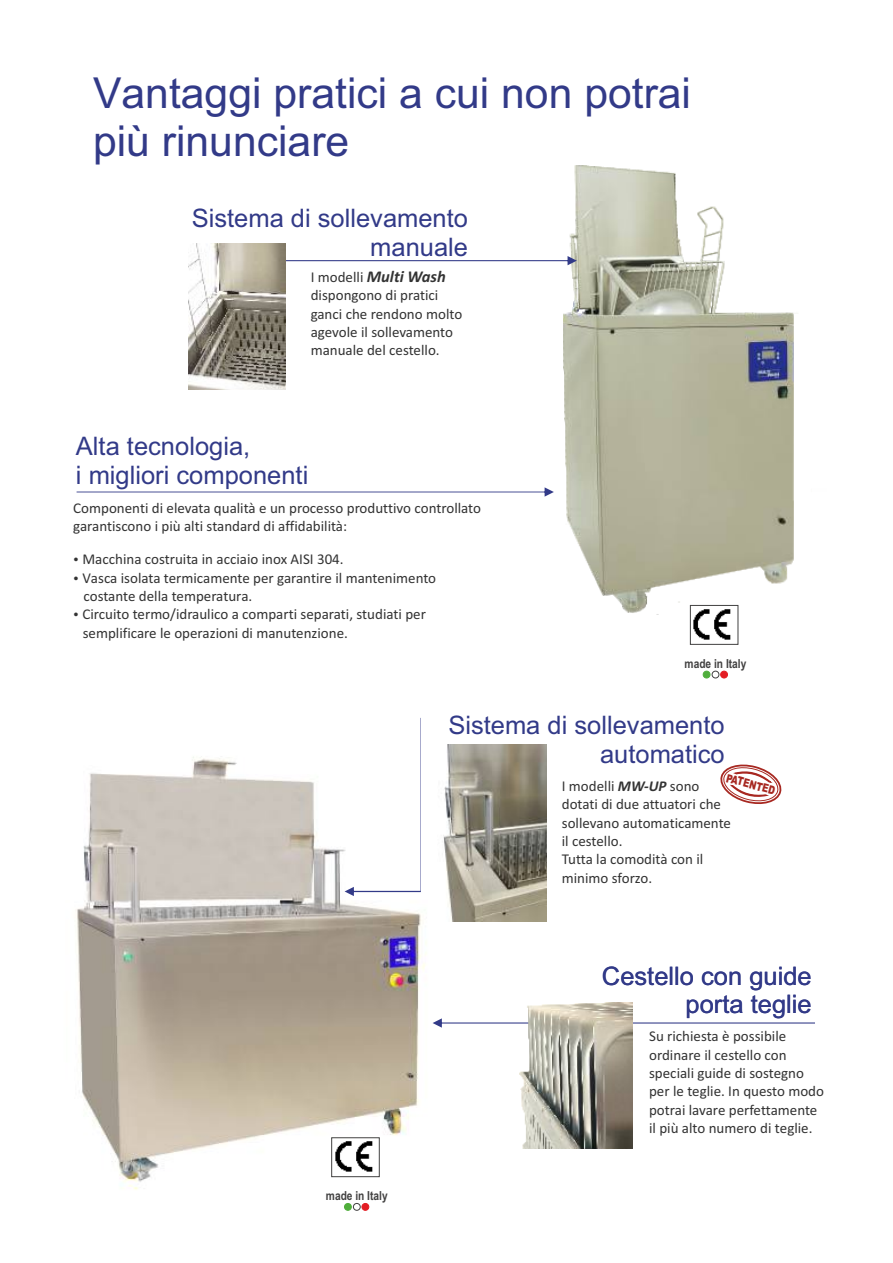
<style>
.page{position:relative;width:893px;height:1263px;background:#fff}
.page>*{position:absolute;margin:0;border:0;box-sizing:border-box;transform-origin:0 0}
.t1{font:42.75px/47.7px "Arial";color:#323a88}
.t2{font:25.5px/28.5px "Arial";color:#323a88;text-align:right}
.t3{font:italic 700 16.5px "Calibri";color:#333}
.t4{font:15px/18.3px "Calibri";color:#333}
.t5{font:700 12.45px "Arial Narrow";color:#424141}
.t6{font:900 11.7px "Arial";color:#a72821;scale:.74 1}
.s1{font-weight:400;font-style:normal;font-size:15px}
.s2{font-weight:700;font-style:italic}
</style>
<div class="page">
<img style="left:76px;top:757px;width:357px;height:433px">
<svg style="left:433px;top:1018px;width:382px;height:10px"></svg>
<svg style="left:345px;top:718px;width:76px;height:178px"></svg>
<img style="left:325px;top:1140px;width:59px;height:33px">
<div style="left:344px;top:1203px;width:7px;height:7px;background:#50ae3c;border:1px solid #50ae3c;border-radius:50%"></div>
<div style="left:362px;top:1203px;width:7px;height:7px;background:#e31d24;border:1px solid #e31d24;border-radius:50%"></div>
<div style="left:353px;top:1203px;width:7px;height:7px;background:#fff;border:1px solid #424141;border-radius:50%"></div>
<div style="left:331px;top:1137px;width:49px;height:40px;border:1px solid #424141"></div>
<img style="left:563px;top:165px;width:231px;height:448px">
<svg style="left:285px;top:256px;width:292px;height:9px"></svg>
<svg style="left:77px;top:487px;width:477px;height:10px"></svg>
<img style="left:684px;top:608px;width:59px;height:33px">
<div style="left:703px;top:671px;width:7px;height:7px;background:#50ae3c;border:1px solid #50ae3c;border-radius:50%"></div>
<div style="left:720px;top:671px;width:8px;height:7px;background:#e31d24;border:1px solid #e31d24;border-radius:50%"></div>
<div style="left:712px;top:671px;width:7px;height:7px;background:#fff;border:1px solid #424141;border-radius:50%"></div>
<div style="left:690px;top:605px;width:48px;height:40px;border:1px solid #424141"></div>
<svg style="left:720px;top:764px;width:62px;height:40px"></svg>
<img style="left:428px;top:744px;width:118px;height:177px">
<img style="left:189px;top:244px;width:96px;height:146px">
<img style="left:519px;top:1002px;width:113px;height:146px">
<h1 class="t1" style="left:93px;top:73px;width:600px">Vantaggi pratici a cui non potrai più rinunciare</h1>
<h2 class="t2" style="left:192px;top:207px;width:278px">Sistema di sollevamento manuale</h2>
<p class="t3" style="left:311px;top:269px;width:137px"><span class="s1">I modelli</span> Multi Wash</p>
<p class="t4" style="left:311px;top:287px;width:153px">dispongono di pratici ganci che rendono molto agevole il sollevamento manuale del cestello.</p>
<h2 class="t2" style="left:76px;top:434px;width:234px;text-align:left">Alta tecnologia,<br>i migliori componenti</h2>
<p class="t4" style="left:73px;top:500px;width:409px">Componenti di elevata qualità e un processo produttivo controllato garantiscono i più alti standard di affidabilità:</p>
<p class="t4" style="left:82px;top:551px;width:355px">Macchina costruita in acciaio inox AISI 304.<br>Vasca isolata termicamente per garantire il mantenimento costante della temperatura.<br>Circuito termo/idraulico a comparti separati, studiati per semplificare le operazioni di manutenzione.</p>
<p class="t5" style="left:685px;top:659px;width:63px">made in Italy</p>
<h2 class="t2" style="left:448px;top:713px;width:278px">Sistema di sollevamento automatico</h2>
<p class="t4" style="left:562px;top:778px;width:171px">I modelli <span class="s2">MW-UP</span> sono dotati di due attuatori che sollevano automaticamente il cestello.<br>Tutta la comodità con il minimo sforzo.</p>
<p class="t6" style="left:727px;top:773px;width:69px;rotate:15deg">PATENTED</p>
<h2 class="t2" style="left:602px;top:964px;width:211px">Cestello con guide porta teglie</h2>
<p class="t5" style="left:326px;top:1191px;width:63px">made in Italy</p>
<p class="t4" style="left:649px;top:1028px;width:176px">Su richiesta è possibile ordinare il cestello con speciali guide di sostegno per le teglie. In questo modo potrai lavare perfettamente il più alto numero di teglie.</p>
</div>
